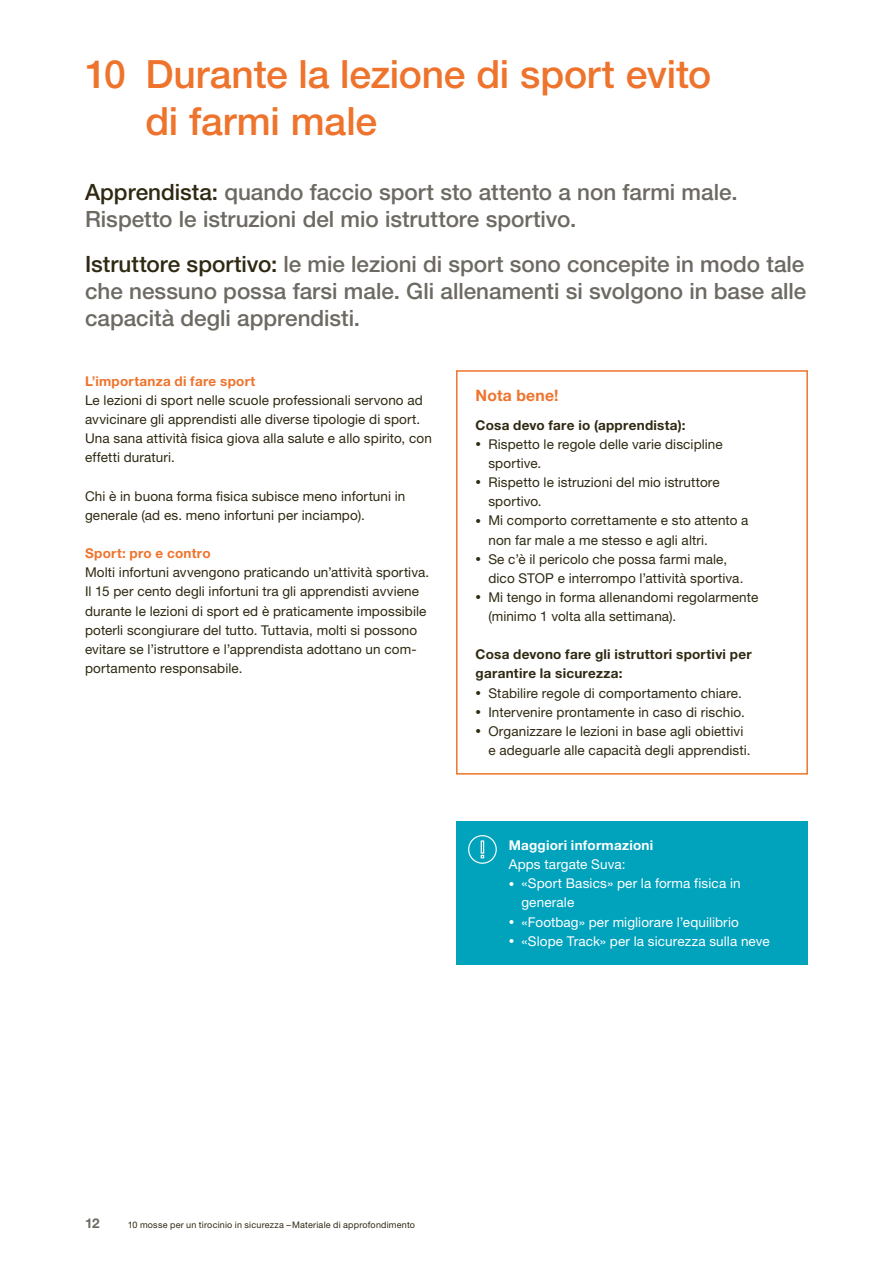
<style>
.page{position:relative;width:893px;height:1263px;background:#fff}
.page>*{position:absolute;margin:0;border:0;box-sizing:border-box;transform-origin:0 0}
.t1{font:500 39px/46.8px "Helvetica Neue LT Std";letter-spacing:-.005em;color:#ee742d}
.t2{font:500 22.5px/27px "Helvetica Neue LT Std";color:#6d6a63}
.t3{font:700 15.75px "Helvetica Neue LT Std";letter-spacing:.015em;color:#ee742d}
.t4{font:13.5px/19.2px "Helvetica Neue LT Std";letter-spacing:.01em;color:#2f2912}
.t5{font:13.5px/19.2px "Helvetica Neue LT Std";letter-spacing:.01em;color:#fff}
.t6{font:700 13.5px/19.2px "Helvetica Neue LT Std";letter-spacing:.02em;color:#2f2912}
.t7{font:700 13.5px "Helvetica Neue LT Std";letter-spacing:.02em;color:#ee742d}
.t8{font:700 13.5px "Helvetica Neue LT Std";letter-spacing:.02em;color:#fff}
.t9{font:700 13.5px "Helvetica Neue LT Std";color:#6d6a63}
.t10{font:9px "Helvetica Neue LT Std";letter-spacing:.02em;color:#2f2912}
.s1{color:#2f2912}
.s2{font-size:11.25px}
</style>
<div class="page">
<div style="left:456px;top:370px;width:352px;height:405px;border:2px solid #ee742d"></div>
<div style="left:456px;top:821px;width:352px;height:144px;background:#00a2bc"></div>
<svg style="left:468px;top:835px;width:29px;height:29px"></svg>
<h1 class="t1" style="left:145px;top:51px;width:567px;text-indent:-60px">10 Durante la lezione di sport evito di farmi male</h1>
<h2 class="t2" style="left:85px;top:178px;width:654px"><span class="s1">Apprendista:</span> quando faccio sport sto attento a non farmi male.<br>Rispetto le istruzioni del mio istruttore sportivo.</h2>
<h2 class="t2" style="left:85px;top:250px;width:723px;text-align:justify"><span class="s1">Istruttore sportivo:</span> le mie lezioni di sport sono concepite in modo tale che nessuno possa farsi male. Gli allenamenti si svolgono in base alle capacità degli apprendisti.</h2>
<p class="t7" style="left:85px;top:373px;width:172px">L’importanza di fare sport</p>
<p class="t4" style="left:85px;top:390px;width:348px">Le lezioni di sport nelle scuole professionali servono ad avvicinare gli apprendisti alle diverse tipologie di sport.<br>Una sana attività fisica giova alla salute e allo spirito, con effetti duraturi.</p>
<p class="t4" style="left:85px;top:486px;width:322px">Chi è in buona forma fisica subisce meno infortuni in generale (ad es. meno infortuni per inciampo).</p>
<p class="t7" style="left:85px;top:545px;width:127px">Sport: pro e contro</p>
<p class="t4" style="left:85px;top:563px;width:346px">Molti infortuni avvengono praticando un’attività sportiva.<br>Il 15 per cento degli infortuni tra gli apprendisti avviene durante le lezioni di sport ed è praticamente impossibile poterli scongiurare del tutto. Tuttavia, molti si possono evitare se l’istruttore e l’apprendista adottano un com&shy;portamento responsabile.</p>
<p class="t3" style="left:476px;top:386px;width:84px">Nota bene!</p>
<p class="t6" style="left:476px;top:415px;width:211px">Cosa devo fare io (apprendista):</p>
<p class="t4" style="left:488px;top:434px;width:236px;text-indent:-13px"><span class="s2">•</span> Rispetto le regole delle varie discipline sportive.</p>
<p class="t4" style="left:488px;top:472px;width:233px;text-indent:-13px"><span class="s2">•</span> Rispetto le istruzioni del mio istruttore sportivo.</p>
<p class="t4" style="left:488px;top:511px;width:262px;text-indent:-13px"><span class="s2">•</span> Mi comporto correttamente e sto attento a non far male a me stesso e agli altri.</p>
<p class="t4" style="left:488px;top:549px;width:257px;text-indent:-13px"><span class="s2">•</span> Se c’è il pericolo che possa farmi male, dico STOP e interrompo l’attività sportiva.</p>
<p class="t4" style="left:488px;top:587px;width:271px;text-indent:-13px"><span class="s2">•</span> Mi tengo in forma allenandomi regolarmente (minimo 1 volta alla settimana).</p>
<p class="t6" style="left:476px;top:645px;width:277px">Cosa devono fare gli istruttori sportivi per garantire la sicurezza:</p>
<p class="t4" style="left:476px;top:683px;width:268px"><span class="s2">•</span> Stabilire regole di comportamento chiare.</p>
<p class="t4" style="left:476px;top:702px;width:271px"><span class="s2">•</span> Intervenire prontamente in caso di rischio.</p>
<p class="t4" style="left:488px;top:721px;width:264px;text-indent:-13px"><span class="s2">•</span> Organizzare le lezioni in base agli obiettivi e adeguarle alle capacità degli apprendisti.</p>
<p class="t8" style="left:509px;top:837px;width:146px">Maggiori informazioni</p>
<p class="t5" style="left:509px;top:854px;width:118px">Apps targate Suva:</p>
<p class="t5" style="left:521px;top:874px;width:221px;text-indent:-13px"><span class="s2">•</span> «Sport Basics» per la forma fisica in generale</p>
<p class="t5" style="left:509px;top:912px;width:232px"><span class="s2">•</span> «Footbag» per migliorare l’equilibrio</p>
<p class="t5" style="left:509px;top:931px;width:262px"><span class="s2">•</span> «Slope Track» per la sicurezza sulla neve</p>
<p class="t9" style="left:85px;top:1215px;width:16px">12</p>
<p class="t10" style="left:128px;top:1219px;width:289px">10 mosse per un tirocinio in sicurezza –Materiale di approfondimento</p>
</div>
